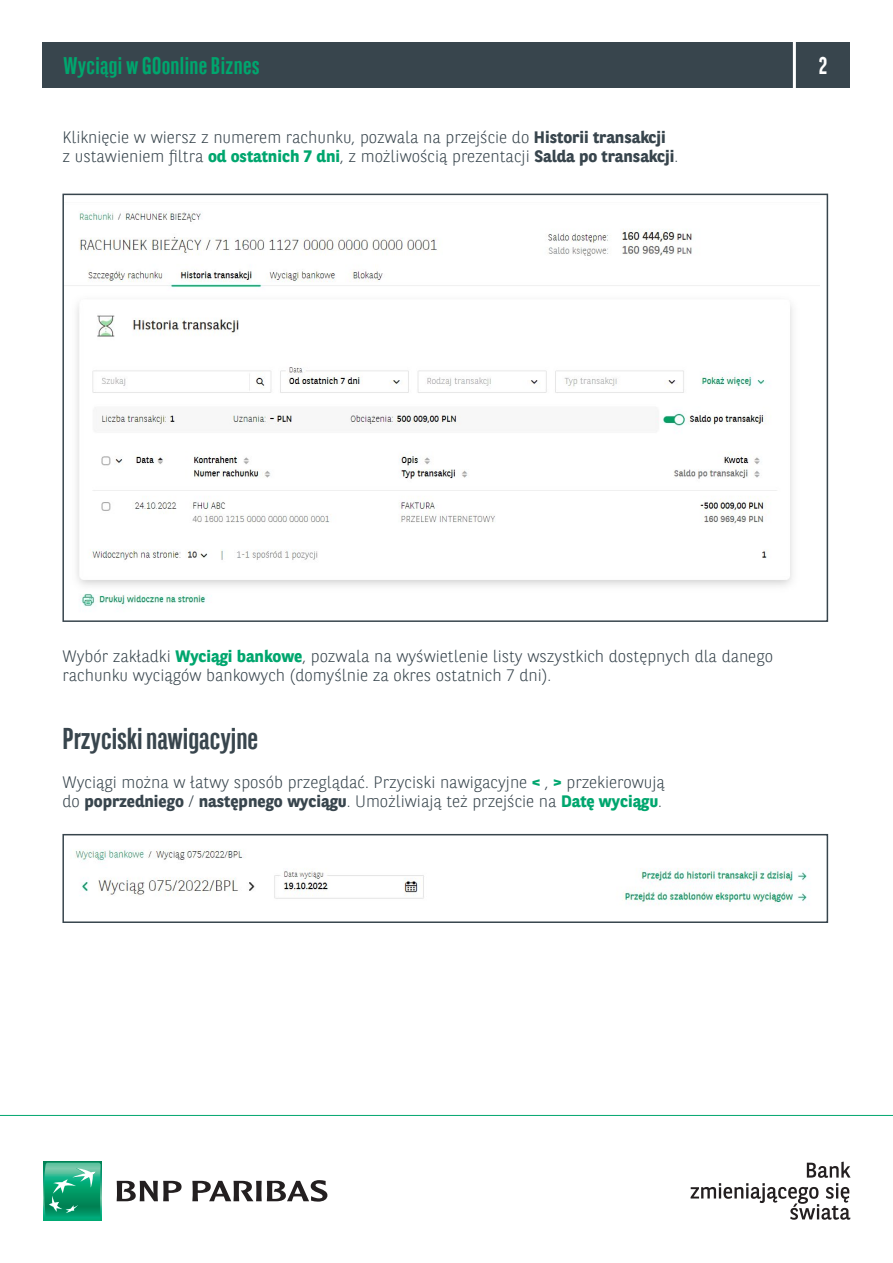
<style>
.page{position:relative;width:893px;height:1263px;background:#fff}
.page>*{position:absolute;margin:0;border:0;box-sizing:border-box;transform-origin:0 0}
.TYTUŁY_SEKCJI{font:700 30px "BNPP Sans Condensed";color:#38454d}
.t1{font:700 24px "BNPP Sans Condensed";letter-spacing:.015em;color:#00a66e}
.t2{font:700 24px "BNPP Sans Condensed";color:#fff}
.TEXT_BASIC{font:300 16.5px/19.5px "BNPP Sans";color:#38454d}
.s1{font-weight:700}
.s2{font-weight:700;color:#00a66e}
</style>
<div class="page">
<svg style="left:691px;top:1161px;width:160px;height:59px"></svg>
<svg style="left:117px;top:1181px;width:65px;height:20px"></svg>
<svg style="left:192px;top:1180px;width:135px;height:21px"></svg>
<svg style="left:43px;top:1161px;width:59px;height:59px"></svg>
<svg style="left:44px;top:1163px;width:57px;height:55px;background:#2dab82"></svg>
<hr style="left:0;top:1115px;width:893px;height:1px;background:#00a66e">
<div style="left:43px;top:43px;width:807px;height:45px;background:#38454d"></div>
<hr style="left:793px;top:41px;width:3px;height:48px;background:#fff">
<img style="left:65px;top:211px;width:755px;height:396px">
<div style="left:62px;top:194px;width:766px;height:428px;border:2px solid #38454d"></div>
<img style="left:75px;top:849px;width:732px;height:57px">
<div style="left:62px;top:834px;width:766px;height:89px;border:2px solid #38454d"></div>
<h2 class="t1" style="left:64px;top:52px;width:198px">Wyciągi w GOonline Biznes</h2>
<h2 class="t2" style="left:819px;top:52px;width:10px">2</h2>
<p class="TEXT_BASIC" style="left:62px;top:126px;width:617px">Kliknięcie w wiersz z numerem rachunku, pozwala na przejście do <span class="s1">Historii transakcji<br></span>z ustawieniem filtra <span class="s2">od ostatnich 7 dni</span>, z możliwością prezentacji <span class="s1">Salda po transakcji</span>.</p>
<p class="TEXT_BASIC" style="left:62px;top:645px;width:712px">Wybór zakładki <span class="s2">Wyciągi bankowe</span>, pozwala na wyświetlenie listy wszystkich dostępnych dla danego rachunku wyciągów bankowych (domyślnie za okres ostatnich 7 dni).</p>
<p class="TYTUŁY_SEKCJI" style="left:62px;top:721px;width:197px">Przyciski nawigacyjne</p>
<p class="TEXT_BASIC" style="left:62px;top:772px;width:604px">Wyciągi można w łatwy sposób przeglądać. Przyciski nawigacyjne <span class="s2">&lt;</span> , <span class="s2">&gt;</span> przekierowują do <span class="s1">poprzedniego</span> / <span class="s1">następnego wyciągu</span>. Umożliwiają też przejście na <span class="s2">Datę wyciągu</span>.</p>
</div>
